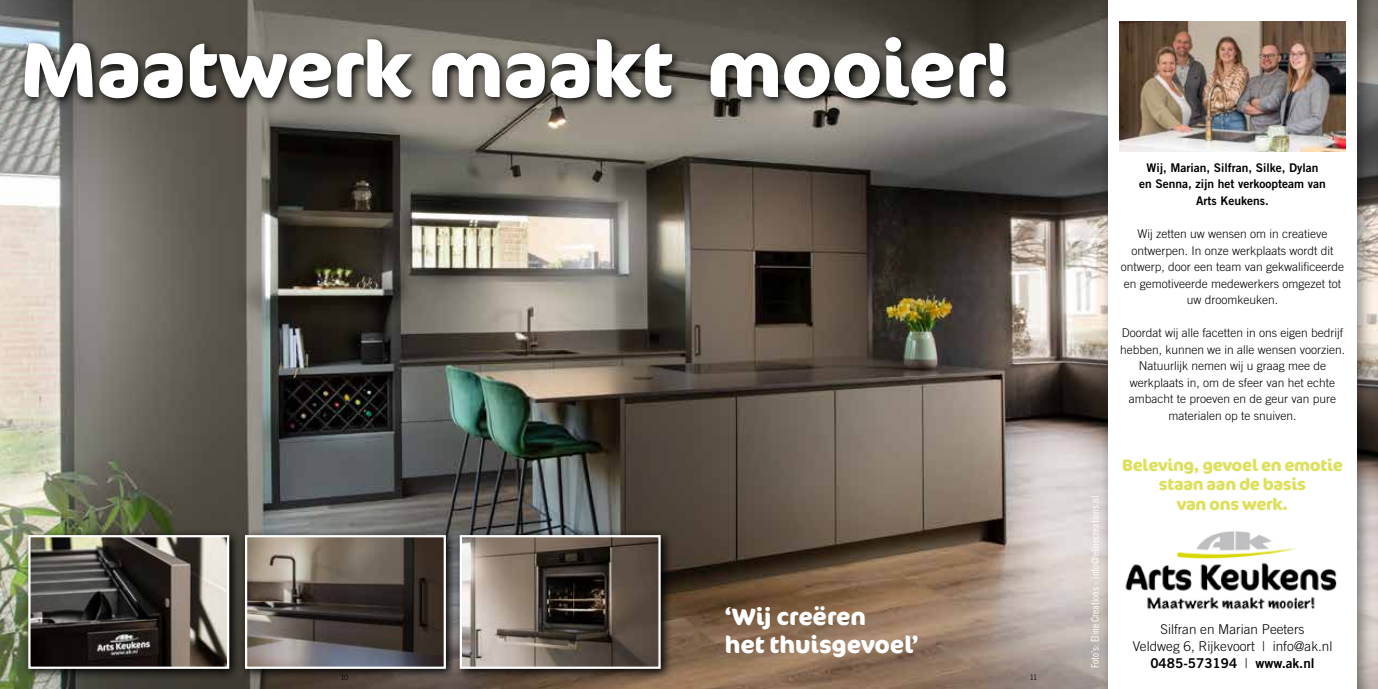
<style>
.page{position:relative;width:1378px;height:689px;background:#fff}
.page>*{position:absolute;margin:0;border:0;box-sizing:border-box;transform-origin:0 0}
.t1{font:700 78px "Cocon";letter-spacing:-.015em;color:#fff}
.t2{font:700 23.55px/28.3px "Cocon";letter-spacing:-.005em;color:#fff}
.t3{font:700 16.5px/19.5px "Cocon";letter-spacing:-.02em;color:#dde05b;text-align:center}
.t4{font:300 13.5px/17px "Trade Gothic LT Std";color:#000;text-align:center}
.t5{font:13.5px "Trade Gothic LT Std Bd 2";color:#000}
.t6{font:300 12px/16.5px "Trade Gothic LT Std";color:#000;text-align:center}
.t7{font:12px/16.5px "Trade Gothic LT Std Bd 2";color:#000;text-align:center}
.t8{font:10.5px "Trade Gothic LT Std Cn 18";color:#fff}
.t9{font:300 7.5px "Trade Gothic LT Std";color:#000}
.s1{font-family:"Trade Gothic LT Std";font-weight:300}
</style>
<div class="page">
<img style="left:0;top:0;width:1099px;height:689px">
<svg style="left:242px;top:529px;width:212px;height:152px;background:#4c4843"></svg>
<img style="left:248px;top:538px;width:195px;height:128px">
<div style="left:245px;top:535px;width:201px;height:134px;border:2px solid #fff"></div>
<svg style="left:454px;top:529px;width:219px;height:152px;background:#4f453c"></svg>
<img style="left:463px;top:538px;width:195px;height:128px">
<div style="left:460px;top:535px;width:201px;height:134px;border:2px solid #fff"></div>
<svg style="left:22px;top:529px;width:220px;height:152px;background:#444637"></svg>
<img style="left:31px;top:538px;width:195px;height:128px">
<div style="left:28px;top:535px;width:201px;height:134px;border:2px solid #fff"></div>
<svg style="left:19px;top:32px;width:670px;height:77px;background:#4f4d47"></svg>
<img style="left:1373px;top:0;width:5px;height:689px">
<svg style="left:689px;top:32px;width:328px;height:77px;background:#45423c"></svg>
<div style="left:1099px;top:0;width:274px;height:689px;background:#000;opacity:.45"></div>
<div style="left:1108px;top:0;width:248px;height:689px;background:#fff"></div>
<img style="left:1125px;top:531px;width:212px;height:79px">
<img style="left:1119px;top:21px;width:226px;height:130px">
<h1 class="t1" style="left:20px;top:23px;width:990px">Maatwerk maakt mooier!</h1>
<h2 class="t2" style="left:725px;top:603px;width:196px">‘Wij creëren<br>het thuisgevoel’</h2>
<p class="t9" style="left:341px;top:672px;width:9px">10</p>
<p class="t9" style="left:1029px;top:672px;width:9px">11</p>
<p class="t8" style="left:1089px;top:668px;width:174px;rotate:-90deg">Foto’s: Eline Creations - info@elinecreations.nl</p>
<p class="t7" style="left:1139px;top:159px;width:188px">Wij, Marian, Silfran, Silke, Dylan en Senna, zijn het verkoopteam van<br>Arts Keukens.</p>
<p class="t6" style="left:1121px;top:225px;width:225px">Wij zetten uw wensen om in creatieve ontwerpen. In onze werkplaats wordt dit ontwerp, door een team van gekwalificeerde en gemotiveerde medewerkers omgezet tot uw droomkeuken.</p>
<p class="t6" style="left:1120px;top:324px;width:227px">Doordat wij alle facetten in ons eigen bedrijf hebben, kunnen we in alle wensen voorzien.<br>Natuurlijk nemen wij u graag mee de werkplaats in, om de sfeer van het echte ambacht te proeven en de geur van pure materialen op te snuiven.</p>
<h3 class="t3" style="left:1122px;top:455px;width:222px">Beleving, gevoel en emotie staan aan de basis<br>van ons werk.</h3>
<p class="t4" style="left:1132px;top:620px;width:201px">Silfran en Marian Peeters<br>Veldweg 6, Rijkevoort | info@ak.nl</p>
<p class="t5" style="left:1150px;top:654px;width:166px">0485-573194 <span class="s1">|</span> www.ak.nl</p>
</div>
